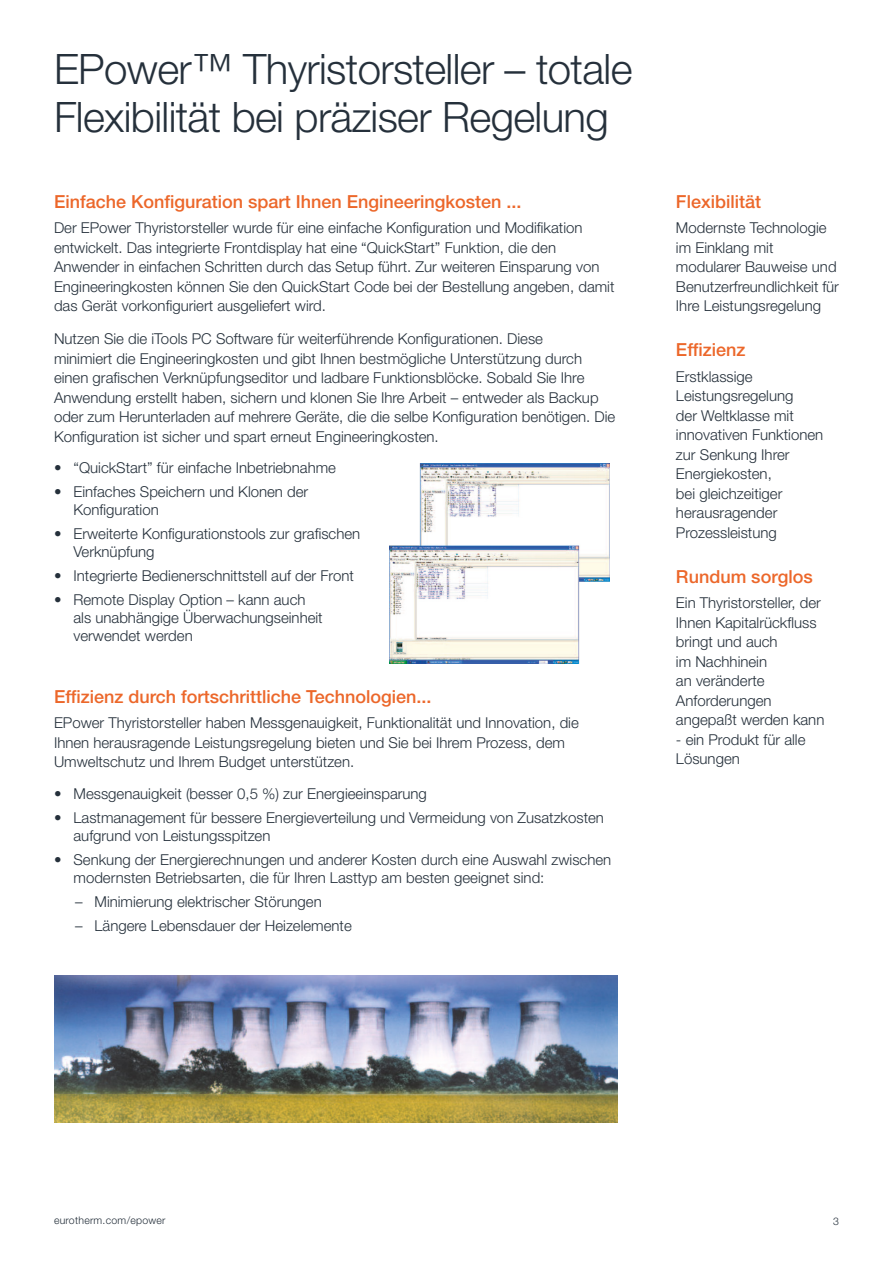
<style>
.page{position:relative;width:893px;height:1263px;background:#fff}
.page>*{position:absolute;margin:0;border:0;box-sizing:border-box;transform-origin:0 0}
.t1{font:300 42px/48px "Helvetica Neue LT Std";letter-spacing:-.015em;color:#25303b}
.t2{font:500 18px "Helvetica Neue LT Std";color:#ec672a}
.t3{font:300 15px/19.5px "Helvetica Neue LT Std";color:#25303b}
.t4{font:300 10.5px "Helvetica Neue LT Std";letter-spacing:.025em;color:#25303b}
</style>
<div class="page">
<img style="left:389px;top:464px;width:220px;height:200px">
<img style="left:54px;top:975px;width:564px;height:147px">
<h1 class="t1" style="left:54px;top:44px;width:580px">EPower™ Thyristorsteller – totale<br>Flexibilität bei präziser Regelung</h1>
<p class="t2" style="left:54px;top:191px;width:469px">Einfache Konfiguration spart Ihnen Engineeringkosten ...</p>
<p class="t3" style="left:54px;top:218px;width:562px">Der EPower Thyristorsteller wurde für eine einfache Konfiguration und Modifikation entwickelt. Das integrierte Frontdisplay hat eine “QuickStart” Funktion, die den Anwender in einfachen Schritten durch das Setup führt. Zur weiteren Einsparung von Engineeringkosten können Sie den QuickStart Code bei der Bestellung angeben, damit das Gerät vorkonfiguriert ausgeliefert wird.</p>
<p class="t3" style="left:54px;top:329px;width:563px">Nutzen Sie die iTools PC Software für weiterführende Konfigurationen. Diese<br>minimiert die Engineeringkosten und gibt Ihnen bestmögliche Unterstützung durch einen grafischen Verknüpfungseditor und ladbare Funktionsblöcke. Sobald Sie Ihre Anwendung erstellt haben, sichern und klonen Sie Ihre Arbeit – entweder als Backup oder zum Herunterladen auf mehrere Geräte, die die selbe Konfiguration benötigen. Die Konfiguration ist sicher und spart erneut Engineeringkosten.</p>
<p class="t3" style="left:54px;top:458px;width:284px">• “QuickStart” für einfache Inbetriebnahme</p>
<p class="t3" style="left:74px;top:483px;width:236px;line-height:18px;text-indent:-20px">• Einfaches Speichern und Klonen der<br>Konfiguration</p>
<p class="t3" style="left:74px;top:525px;width:288px;line-height:18px;text-indent:-20px">• Erweiterte Konfigurationstools zur grafischen<br>Verknüpfung</p>
<p class="t3" style="left:54px;top:566px;width:301px">• Integrierte Bedienerschnittstell auf der Front</p>
<p class="t3" style="left:74px;top:591px;width:251px;line-height:18px;text-indent:-20px">• Remote Display Option – kann auch als unabhängige Überwachungseinheit verwendet werden</p>
<p class="t2" style="left:54px;top:686px;width:379px">Effizienz durch fortschrittliche Technologien...</p>
<p class="t3" style="left:54px;top:713px;width:526px">EPower Thyristorsteller haben Messgenauigkeit, Funktionalität und Innovation, die<br>Ihnen herausragende Leistungsregelung bieten und Sie bei Ihrem Prozess, dem<br>Umweltschutz und Ihrem Budget unterstützen.</p>
<p class="t3" style="left:54px;top:783px;width:374px">• Messgenauigkeit (besser 0,5 %) zur Energieeinsparung</p>
<p class="t3" style="left:74px;top:808px;width:532px;line-height:18px;text-indent:-20px">• Lastmanagement für bessere Energieverteilung und Vermeidung von Zusatzkosten aufgrund von Leistungsspitzen</p>
<p class="t3" style="left:74px;top:850px;width:539px;line-height:18px;text-indent:-20px">• Senkung der Energierechnungen und anderer Kosten durch eine Auswahl zwischen modernsten Betriebsarten, die für Ihren Lasttyp am besten geeignet sind:</p>
<p class="t3" style="left:75px;top:891px;width:248px">– Minimierung elektrischer Störungen</p>
<p class="t3" style="left:75px;top:915px;width:278px">– Längere Lebensdauer der Heizelemente</p>
<p class="t2" style="left:676px;top:191px;width:87px">Flexibilität</p>
<p class="t3" style="left:676px;top:218px;width:164px">Modernste Technologie im Einklang mit modularer Bauweise und<br>Benutzerfreundlichkeit für<br>Ihre Leistungsregelung</p>
<p class="t2" style="left:676px;top:339px;width:71px">Effizienz</p>
<p class="t3" style="left:676px;top:366px;width:149px">Erstklassige<br>Leistungsregelung<br>der Weltklasse mit innovativen Funktionen zur Senkung Ihrer<br>Energiekosten,<br>bei gleichzeitiger herausragender<br>Prozessleistung</p>
<p class="t2" style="left:676px;top:566px;width:138px">Rundum sorglos</p>
<p class="t3" style="left:676px;top:593px;width:150px">Ein Thyristorsteller, der<br>Ihnen Kapitalrückfluss bringt und auch<br>im Nachhinein<br>an veränderte<br>Anforderungen angepaßt werden kann</p>
<p class="t3" style="left:676px;top:729px;width:131px">- ein Produkt für alle<br>Lösungen</p>
<p class="t4" style="left:54px;top:1214px;width:113px">eurotherm.com/epower</p>
<p class="t4" style="left:833px;top:1215px;width:7px">3</p>
</div>
